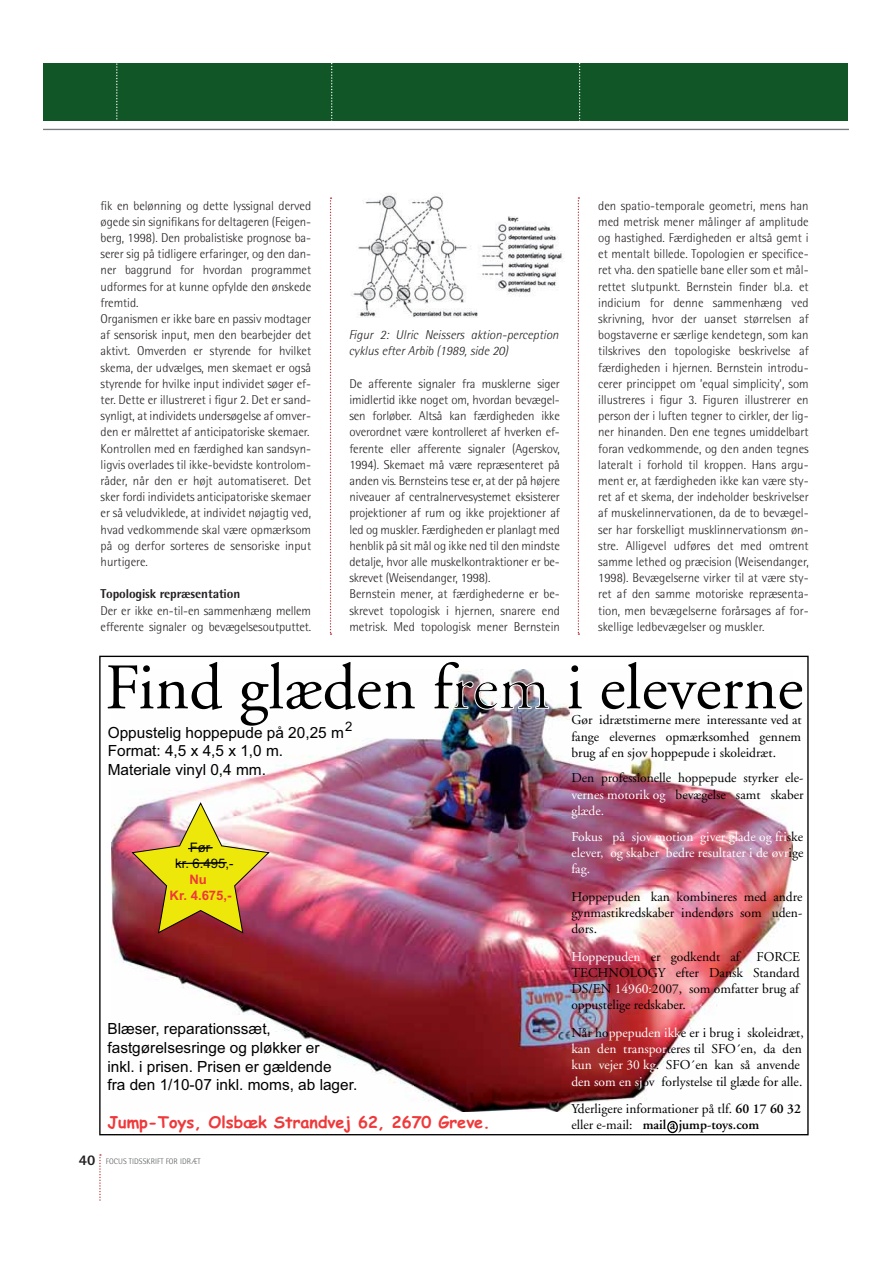
<style>
.page{position:relative;width:893px;height:1263px;background:#fff}
.page>*{position:absolute;margin:0;border:0;box-sizing:border-box;transform-origin:0 0}
.t1{font:64.8px "Adobe Garamond";color:#000}
.t2{font:700 16.2px "Comic Sans MS";color:#ef383a}
.t3{font:15.45px/18.8px "Arial";color:#000}
.t4{font:13.5px/16.2px "Adobe Garamond";color:#000;text-align:justify}
.t5{font:13.5px/16.2px "Adobe Garamond";color:#fff;text-align:justify}
.t6{font:13.05px/15.8px "Arial";color:#000}
.t7{font:700 13.05px/15.8px "Arial";color:#ef383a;text-align:center}
.t8{font:300 12.9px/16.2px "Rotis Semi Sans Std";letter-spacing:-.005em;color:#231f20}
.t9{font:italic 300 12.9px/16.2px "Rotis Semi Sans Std";color:#231f20}
.t10{font:800 12.9px "Rotis Semi Sans Std";letter-spacing:-.01em;color:#231f20}
.t11{font:300 8.1px "Rotis Semi Sans Std";letter-spacing:.01em;color:#58595b}
.s1{color:#fff}
.s2{color:#000}
.s3{font-weight:600}
.s4{font-family:"Rotis Sans Serif Std";font-weight:800;font-size:14.85px;color:#231f20}
</style>
<div class="page">
<hr style="left:43px;top:129px;width:804px;height:1px;background:#7a7c7f">
<svg style="left:99px;top:1154px;width:2px;height:47px"></svg>
<svg style="left:578px;top:197px;width:1px;height:438px"></svg>
<svg style="left:330px;top:197px;width:1px;height:438px"></svg>
<img style="left:351px;top:193px;width:213px;height:124px">
<div style="left:43px;top:64px;width:804px;height:57px;background:#105626"></div>
<svg style="left:331px;top:64px;width:2px;height:57px"></svg>
<svg style="left:579px;top:64px;width:2px;height:57px"></svg>
<hr style="left:848px;top:64px;width:1px;height:57px;background:#105626">
<svg style="left:116px;top:64px;width:2px;height:56px"></svg>
<img style="left:112px;top:670px;width:681px;height:442px">
<img style="left:132px;top:803px;width:137px;height:130px">
<div style="left:667px;top:1121px;width:11px;height:12px;border:1px solid #000;border-radius:50%"></div>
<p class="t8" style="left:101px;top:198px;width:212px">fik en belønning og dette lyssignal derved øgede sin signifikans for deltageren (Feigen&shy;berg, 1998). Den probalistiske prognose ba&shy;serer sig på tidligere erfaringer, og den dan&shy;ner baggrund for hvordan programmet udformes for at kunne opfylde den ønskede fremtid.<br>Organismen er ikke bare en passiv modtager af sensorisk input, men den bearbejder det aktivt. Omverden er styrende for hvilket skema, der udvælges, men skemaet er også styrende for hvilke input individet søger ef&shy;ter. Dette er illustreret i figur 2. Det er sand&shy;synligt, at individets undersøgelse af omver&shy;den er målrettet af anticipatoriske skemaer.<br>Kontrollen med en færdighed kan sandsyn&shy;ligvis overlades til ikke-bevidste kontrolom&shy;råder, når den er højt automatiseret. Det sker fordi individets anticipatoriske skemaer er så veludviklede, at individet nøjagtig ved, hvad vedkommende skal være opmærksom på og derfor sorteres de sensoriske input hurtigere.</p>
<p class="t10" style="left:101px;top:589px;width:141px">Topologisk repræsentation</p>
<p class="t8" style="left:101px;top:603px;width:212px">Der er ikke en-til-en sammenhæng mellem efferente signaler og bevægelsesoutputtet.</p>
<p class="t9" style="left:349px;top:328px;width:211px">Figur 2: Ulric Neissers aktion-perception cyklus efter Arbib (1989, side 20)</p>
<p class="t8" style="left:349px;top:376px;width:212px">De afferente signaler fra musklerne siger imidlertid ikke noget om, hvordan bevægel&shy;sen forløber. Altså kan færdigheden ikke overordnet være kontrolleret af hverken ef&shy;ferente eller afferente signaler (Agerskov, 1994). Skemaet må være repræsenteret på anden vis. Bernsteins tese er, at der på højere niveauer af centralnervesystemet eksisterer projektioner af rum og ikke projektioner af led og muskler. Færdigheden er planlagt med henblik på sit mål og ikke ned til den mindste detalje, hvor alle muskelkontraktioner er be&shy;skrevet (Weisendanger, 1998).<br>Bernstein mener, at færdighederne er be&shy;skrevet topologisk i hjernen, snarere end metrisk. Med topologisk mener Bernstein</p>
<p class="t8" style="left:598px;top:198px;width:212px;text-align:justify">den spatio-temporale geometri, mens han med metrisk mener målinger af amplitude og hastighed. Færdigheden er altså gemt i et mentalt billede. Topologien er specifice&shy;ret vha. den spatielle bane eller som et mål&shy;rettet slutpunkt. Bernstein finder bl.a. et indicium for denne sammenhæng ved skrivning, hvor der uanset størrelsen af bogstaverne er særlige kendetegn, som kan tilskrives den topologiske beskrivelse af færdigheden i hjernen. Bernstein introdu&shy;cerer princippet om ’equal simplicity’, som illustreres i figur 3. Figuren illustrerer en person der i luften tegner to cirkler, der lig&shy;ner hinanden. Den ene tegnes umiddelbart foran vedkommende, og den anden tegnes lateralt i forhold til kroppen. Hans argu&shy;ment er, at færdigheden ikke kan være sty&shy;ret af et skema, der indeholder beskrivelser af muskelinnervationen, da de to bevægel&shy;ser har forskelligt musklinnervationsm øn&shy;stre. Alligevel udføres det med omtrent samme lethed og præcision (Weisendanger, 1998). Bevægelserne virker til at være sty&shy;ret af den samme motoriske repræsenta&shy;tion, men bevægelserne forårsages af for&shy;skellige ledbevægelser og muskler.</p>
<h1 class="t1" style="left:105px;top:662px;width:700px">Find glæden frem i eleverne</h1>
<p class="t6" style="left:345px;top:720px;width:9px">2</p>
<p class="t3" style="left:108px;top:724px;width:238px">Oppustelig hoppepude på 20,25 m<br>Format: 4,5 x 4,5 x 1,0 m.<br>Materiale vinyl 0,4 mm.</p>
<p class="t4" style="left:571px;top:713px;width:232px">Gør idrætstimerne mere interessante ved at fange elevernes opmærksomhed gennem brug af en sjov hoppepude i skoleidræt.</p>
<p class="t4" style="left:571px;top:771px;width:234px">Den professionelle hoppepude styrker ele&shy;<span class="s1">vernes motorik og</span> bevægelse samt skaber <span class="s1">glæde.</span></p>
<p class="t5" style="left:571px;top:829px;width:233px">Fokus på sjov motion giver glade og fri<span class="s2">ske </span>elever, og skaber bedre resultater i de øvr<span class="s2">ige </span>fag.</p>
<p class="t4" style="left:571px;top:889px;width:233px">Hoppepuden kan kombineres med andre gynmastikredskaber indendørs som uden&shy;dørs.</p>
<p class="t4" style="left:571px;top:950px;width:170px"><span class="s1">Hoppepuden</span> er godkendt af</p>
<p class="t6" style="left:175px;top:841px;width:60px;text-indent:15px">Før<br>kr. 6.495,-</p>
<p class="t7" style="left:170px;top:872px;width:63px">Nu<br>Kr. 4.675,-</p>
<p class="t4" style="left:571px;top:950px;width:230px;text-indent:185px">FORCE TECHNOLOGY efter Dansk Standard DS/EN <span class="s1">14960:</span>2007, som omfatter brug af oppustelige redskaber.</p>
<p class="t4" style="left:571px;top:1026px;width:234px;text-align:left">Når ho<span class="s1">ppepuden ikk</span>e er i brug i skoleidræt, <span class="s1">kan den transpor</span>teres til SFO´en, da den <span class="s1">kun vejer 30 kg</span>. SFO´en kan så anvende <span class="s1">den som en sj</span>ov forlystelse til glæde for alle.</p>
<p class="t4" style="left:571px;top:1102px;width:231px">Yderligere informationer på tlf. <span class="s3">60 17 60 32 </span>eller e-mail: <span class="s3">mail a jump-toys.com</span></p>
<p class="t3" style="left:107px;top:1021px;width:251px">Blæser, reparationssæt, fastgørelsesringe og pløkker er<br>inkl. i prisen. Prisen er gældende<br>fra den 1/10-07 inkl. moms, ab lager.</p>
<p class="t2" style="left:107px;top:1112px;width:384px">Jump-Toys, Olsbæk Strandvej 62, 2670 Greve.</p>
<p class="t11" style="left:79px;top:1158px;width:123px"><span class="s4">40</span> FOCUS TIDSSKRIFT FOR IDRÆT</p>
</div>
